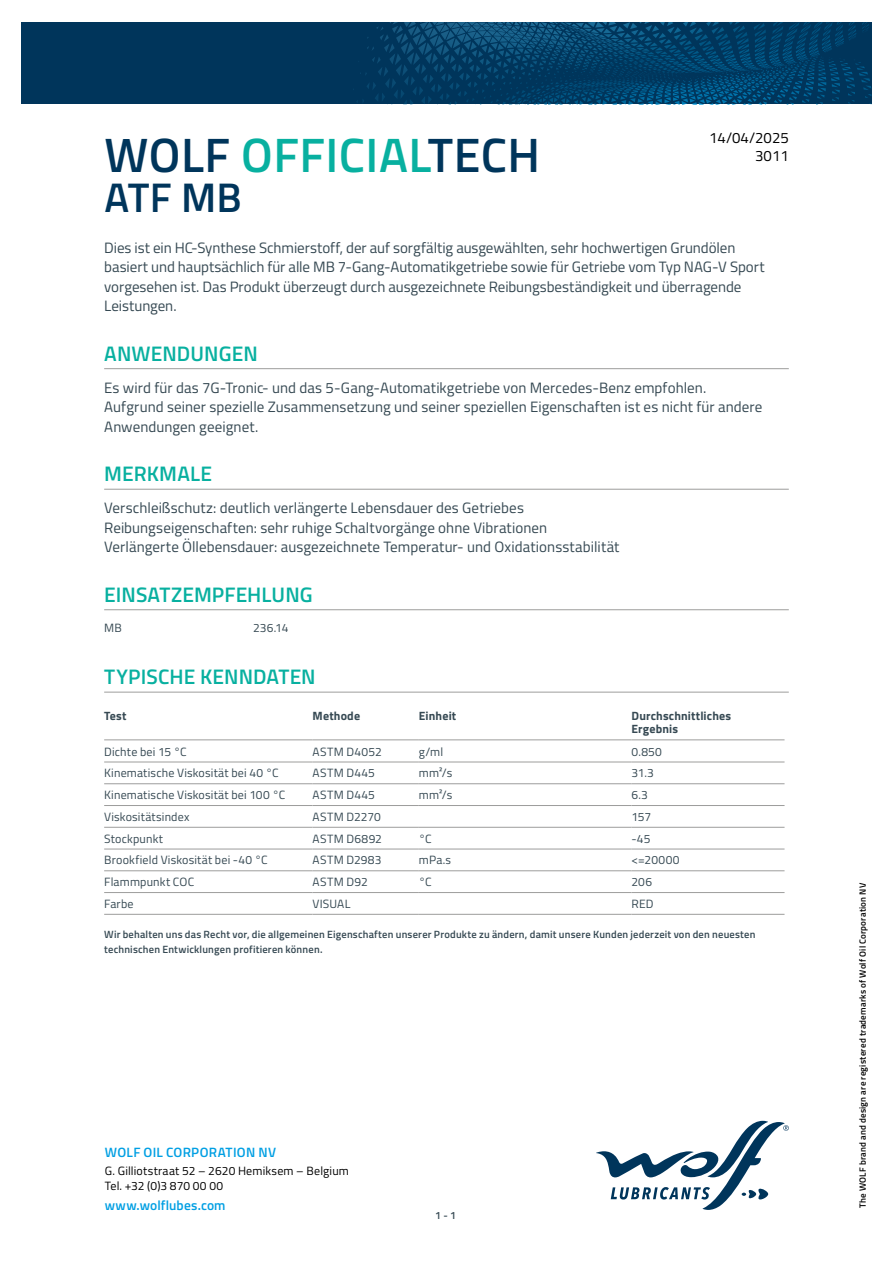
<style>
.page{position:relative;width:893px;height:1263px;background:#fff}
.page>*{position:absolute;margin:0;border:0;box-sizing:border-box;transform-origin:0 0}
.t1{font:600 48.3px "Titillium";letter-spacing:.01em;color:#00355b}
.t2{font:600 41.4px "Titillium";color:#00355b}
.t3{font:600 21px "Titillium";letter-spacing:.005em;color:#08b0a0}
.t4{font:15px/19.5px "Titillium";letter-spacing:.005em;color:#364953}
.t5{font:15px/18px "Titillium";color:#000;text-align:right}
.t6{font:600 13.5px "Titillium";letter-spacing:.015em;color:#009fe3}
.t7{font:12px "Titillium";letter-spacing:.015em;color:#364953}
.t8{font:12px/14.4px "Titillium";letter-spacing:.015em;color:#000}
.t9{font:700 12px/13.5px "Titillium";letter-spacing:.015em;color:#364953}
.t10{font:600 10.5px/15px "Titillium";letter-spacing:.02em;color:#364953}
.t11{font:600 9px "Titillium";letter-spacing:.025em;color:#000}
.s1{color:#08b0a0}
</style>
<div class="page">
<svg style="left:596px;top:1121px;width:193px;height:89px"></svg>
<svg style="left:21px;top:22px;width:851px;height:82px;background:#013b62"></svg>
<hr style="left:104px;top:368px;width:685px;height:1px;background:#9d9d9c">
<hr style="left:104px;top:489px;width:685px;height:1px;background:#9d9d9c">
<hr style="left:104px;top:609px;width:685px;height:1px;background:#9d9d9c">
<hr style="left:104px;top:692px;width:685px;height:1px;background:#9d9d9c">
<hr style="left:104px;top:739px;width:209px;height:1px;background:#9d9d9c">
<hr style="left:313px;top:739px;width:106px;height:1px;background:#9d9d9c">
<hr style="left:419px;top:739px;width:212px;height:1px;background:#9d9d9c">
<hr style="left:631px;top:739px;width:153px;height:1px;background:#9d9d9c">
<hr style="left:104px;top:762px;width:209px;height:1px;background:#9d9d9c">
<hr style="left:313px;top:762px;width:106px;height:1px;background:#9d9d9c">
<hr style="left:419px;top:762px;width:212px;height:1px;background:#9d9d9c">
<hr style="left:631px;top:762px;width:153px;height:1px;background:#9d9d9c">
<hr style="left:104px;top:783px;width:209px;height:1px;background:#9d9d9c">
<hr style="left:313px;top:783px;width:106px;height:1px;background:#9d9d9c">
<hr style="left:419px;top:783px;width:212px;height:1px;background:#9d9d9c">
<hr style="left:631px;top:783px;width:153px;height:1px;background:#9d9d9c">
<hr style="left:104px;top:805px;width:209px;height:1px;background:#9d9d9c">
<hr style="left:313px;top:805px;width:106px;height:1px;background:#9d9d9c">
<hr style="left:419px;top:805px;width:212px;height:1px;background:#9d9d9c">
<hr style="left:631px;top:805px;width:153px;height:1px;background:#9d9d9c">
<hr style="left:104px;top:827px;width:209px;height:1px;background:#9d9d9c">
<hr style="left:313px;top:827px;width:106px;height:1px;background:#9d9d9c">
<hr style="left:419px;top:827px;width:212px;height:1px;background:#9d9d9c">
<hr style="left:631px;top:827px;width:153px;height:1px;background:#9d9d9c">
<hr style="left:104px;top:849px;width:209px;height:1px;background:#9d9d9c">
<hr style="left:313px;top:849px;width:106px;height:1px;background:#9d9d9c">
<hr style="left:419px;top:849px;width:212px;height:1px;background:#9d9d9c">
<hr style="left:631px;top:849px;width:153px;height:1px;background:#9d9d9c">
<hr style="left:104px;top:870px;width:209px;height:1px;background:#9d9d9c">
<hr style="left:313px;top:870px;width:106px;height:1px;background:#9d9d9c">
<hr style="left:419px;top:870px;width:212px;height:1px;background:#9d9d9c">
<hr style="left:631px;top:870px;width:153px;height:1px;background:#9d9d9c">
<hr style="left:104px;top:892px;width:209px;height:1px;background:#9d9d9c">
<hr style="left:313px;top:892px;width:106px;height:1px;background:#9d9d9c">
<hr style="left:419px;top:892px;width:212px;height:1px;background:#9d9d9c">
<hr style="left:631px;top:892px;width:153px;height:1px;background:#9d9d9c">
<hr style="left:104px;top:914px;width:209px;height:1px;background:#9d9d9c">
<hr style="left:313px;top:914px;width:106px;height:1px;background:#9d9d9c">
<hr style="left:419px;top:914px;width:212px;height:1px;background:#9d9d9c">
<hr style="left:631px;top:914px;width:153px;height:1px;background:#9d9d9c">
<p class="t5" style="left:709px;top:128px;width:81px">14/04/2025<br>3011</p>
<h1 class="t1" style="left:104px;top:118px;width:437px">WOLF <span class="s1">OFFICIAL</span>TECH</h1>
<h2 class="t2" style="left:104px;top:166px;width:139px">ATF MB</h2>
<p class="t4" style="left:104px;top:237px;width:662px">Dies ist ein HC-Synthese Schmierstoff, der auf sorgfältig ausgewählten, sehr hochwertigen Grundölen basiert und hauptsächlich für alle MB 7-Gang-Automatikgetriebe sowie für Getriebe vom Typ NAG-V Sport vorgesehen ist. Das Produkt überzeugt durch ausgezeichnete Reibungsbeständigkeit und überragende Leistungen.</p>
<h3 class="t3" style="left:104px;top:337px;width:155px">ANWENDUNGEN</h3>
<p class="t4" style="left:104px;top:377px;width:660px">Es wird für das 7G-Tronic- und das 5-Gang-Automatikgetriebe von Mercedes-Benz empfohlen.<br>Aufgrund seiner spezielle Zusammensetzung und seiner speziellen Eigenschaften ist es nicht für andere<br>Anwendungen geeignet.</p>
<h3 class="t3" style="left:104px;top:458px;width:109px">MERKMALE</h3>
<p class="t4" style="left:104px;top:498px;width:517px">Verschleißschutz: deutlich verlängerte Lebensdauer des Getriebes<br>Reibungseigenschaften: sehr ruhige Schaltvorgänge ohne Vibrationen<br>Verlängerte Öllebensdauer: ausgezeichnete Temperatur- und Oxidationsstabilität</p>
<h3 class="t3" style="left:104px;top:578px;width:210px">EINSATZEMPFEHLUNG</h3>
<p class="t7" style="left:104px;top:619px;width:19px">MB</p>
<p class="t7" style="left:253px;top:619px;width:37px">236.14</p>
<h3 class="t3" style="left:104px;top:661px;width:213px">TYPISCHE KENNDATEN</h3>
<p class="t9" style="left:104px;top:708px;width:24px">Test</p>
<p class="t9" style="left:313px;top:708px;width:49px">Methode</p>
<p class="t9" style="left:419px;top:708px;width:39px">Einheit</p>
<p class="t9" style="left:631px;top:708px;width:101px">Durchschnittliches<br>Ergebnis</p>
<p class="t7" style="left:104px;top:743px;width:84px">Dichte bei 15 °C</p>
<p class="t7" style="left:313px;top:743px;width:71px">ASTM D4052</p>
<p class="t7" style="left:419px;top:743px;width:26px">g/ml</p>
<p class="t7" style="left:631px;top:743px;width:32px">0.850</p>
<p class="t7" style="left:104px;top:764px;width:176px">Kinematische Viskosität bei 40 °C</p>
<p class="t7" style="left:313px;top:764px;width:64px">ASTM D445</p>
<p class="t7" style="left:419px;top:764px;width:35px">mm²/s</p>
<p class="t7" style="left:631px;top:764px;width:24px">31.3</p>
<p class="t7" style="left:104px;top:786px;width:183px">Kinematische Viskosität bei 100 °C</p>
<p class="t7" style="left:313px;top:786px;width:64px">ASTM D445</p>
<p class="t7" style="left:419px;top:786px;width:35px">mm²/s</p>
<p class="t7" style="left:631px;top:786px;width:18px">6.3</p>
<p class="t7" style="left:104px;top:808px;width:87px">Viskositätsindex</p>
<p class="t7" style="left:313px;top:808px;width:70px">ASTM D2270</p>
<p class="t7" style="left:631px;top:808px;width:21px">157</p>
<p class="t7" style="left:104px;top:830px;width:60px">Stockpunkt</p>
<p class="t7" style="left:313px;top:830px;width:71px">ASTM D6892</p>
<p class="t7" style="left:419px;top:830px;width:14px">°C</p>
<p class="t7" style="left:631px;top:830px;width:21px">-45</p>
<p class="t7" style="left:104px;top:851px;width:165px">Brookfield Viskosität bei -40 °C</p>
<p class="t7" style="left:313px;top:851px;width:71px">ASTM D2983</p>
<p class="t7" style="left:419px;top:851px;width:34px">mPa.s</p>
<p class="t7" style="left:631px;top:851px;width:50px">&lt;=20000</p>
<p class="t7" style="left:104px;top:873px;width:92px">Flammpunkt COC</p>
<p class="t7" style="left:313px;top:873px;width:57px">ASTM D92</p>
<p class="t7" style="left:419px;top:873px;width:14px">°C</p>
<p class="t7" style="left:631px;top:873px;width:22px">206</p>
<p class="t7" style="left:104px;top:895px;width:31px">Farbe</p>
<p class="t7" style="left:313px;top:895px;width:39px">VISUAL</p>
<p class="t7" style="left:631px;top:895px;width:24px">RED</p>
<p class="t10" style="left:104px;top:926px;width:653px">Wir behalten uns das Recht vor, die allgemeinen Eigenschaften unserer Produkte zu ändern, damit unsere Kunden jederzeit von den neuesten technischen Entwicklungen profitieren können.</p>
<p class="t6" style="left:105px;top:1142px;width:173px">WOLF OIL CORPORATION NV</p>
<p class="t8" style="left:105px;top:1163px;width:246px">G. Gilliotstraat 52 – 2620 Hemiksem – Belgium<br>Tel. +32 (0)3 870 00 00</p>
<p class="t6" style="left:105px;top:1195px;width:122px">www.wolflubes.com</p>
<p class="t10" style="left:435px;top:1207px;width:22px">1 - 1</p>
<p class="t11" style="left:856px;top:1208px;width:326px;rotate:-90deg">The WOLF brand and design are registered trademarks of Wolf Oil Corporation NV</p>
</div>
